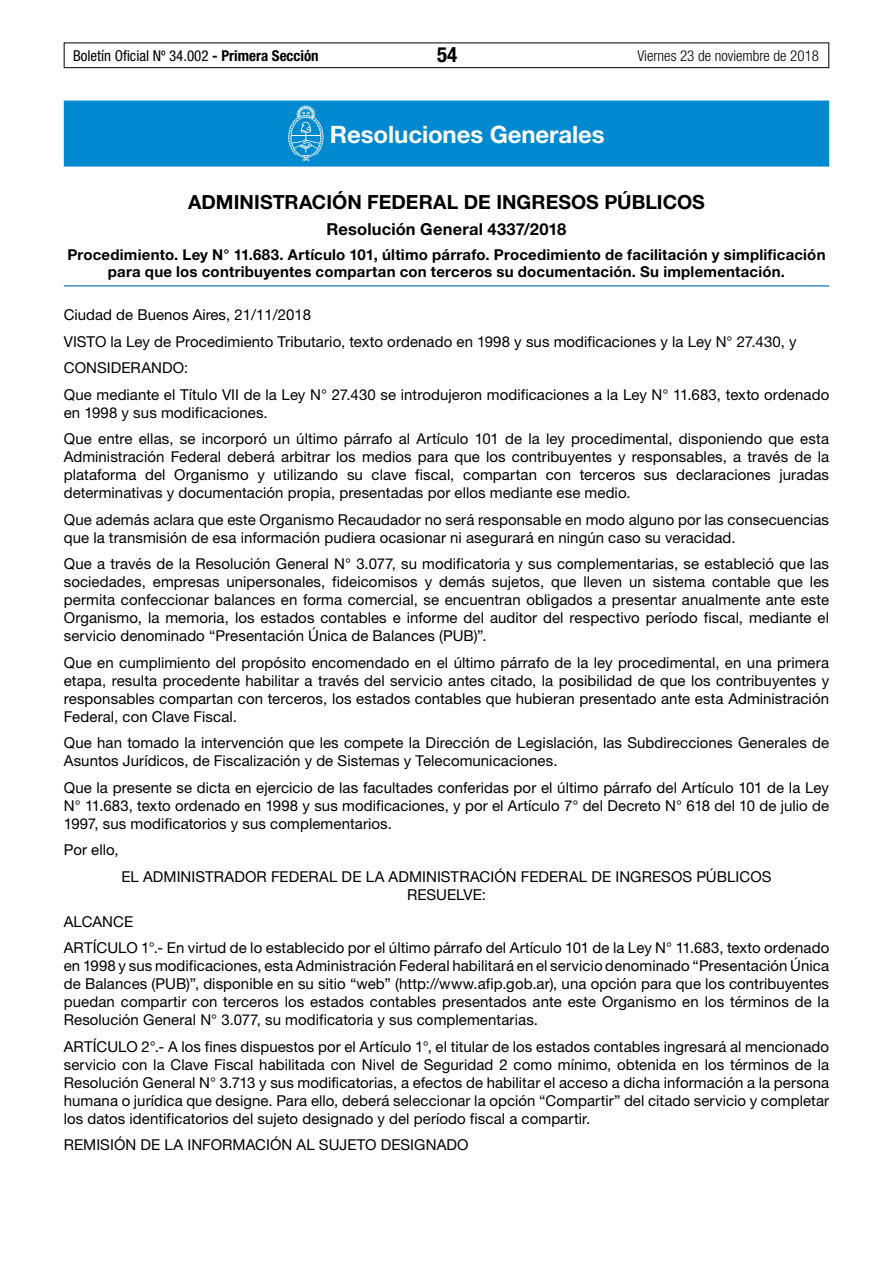
<style>
.page{position:relative;width:893px;height:1263px;background:#fff}
.page>*{position:absolute;margin:0;border:0;box-sizing:border-box;transform-origin:0 0}
.t1{font:700 24px "Helvetica Neue LT Std";letter-spacing:-.005em;color:#fff}
.t2{font:700 condensed 21px "Helvetica Neue LT Std";color:#000}
.t3{font:700 19.5px "Helvetica Neue LT Std";letter-spacing:.005em;color:#000}
.t4{font:700 16.5px "Helvetica Neue LT Std";letter-spacing:.01em;color:#000}
.t5{font:15px/18px "Helvetica Neue LT Std";letter-spacing:.005em;color:#000;text-align:justify}
.t6{font:700 15px/16.5px "Helvetica Neue LT Std";letter-spacing:.015em;color:#000;text-align:center}
.t7{font:condensed 15px "Helvetica Neue LT Std";color:#000}
.t8{font:300 condensed 15px "Helvetica Neue LT Std";color:#000}
.s1{font-weight:700}
</style>
<div class="page">
<div style="left:64px;top:43px;width:765px;height:25px;border:1px solid #000"></div>
<div style="left:64px;top:101px;width:765px;height:66px;background:#0089cf"></div>
<hr style="left:64px;top:285px;width:765px;height:1px;background:#0066b3">
<svg style="left:288px;top:105px;width:36px;height:56px"></svg>
<p class="t7" style="left:73px;top:47px;width:247px">Boletín Oficial Nº 34.002 <span class="s1">- Primera Sección</span></p>
<h2 class="t2" style="left:437px;top:42px;width:22px">54</h2>
<p class="t8" style="left:637px;top:47px;width:183px">Viernes 23 de noviembre de 2018</p>
<h1 class="t1" style="left:330px;top:120px;width:276px">Resoluciones Generales</h1>
<h3 class="t3" style="left:188px;top:190px;width:518px">ADMINISTRACIÓN FEDERAL DE INGRESOS PÚBLICOS</h3>
<p class="t4" style="left:327px;top:219px;width:241px">Resolución General 4337/2018</p>
<p class="t6" style="left:67px;top:246px;width:760px">Procedimiento. Ley N° 11.683. Artículo 101, último párrafo. Procedimiento de facilitación y simplificación para que los contribuyentes compartan con terceros su documentación. Su implementación.</p>
<p class="t5" style="left:64px;top:302px;width:767px;line-height:26.5px;text-align:left">Ciudad de Buenos Aires, 21/11/2018<br>VISTO la Ley de Procedimiento Tributario, texto ordenado en 1998 y sus modificaciones y la Ley N° 27.430, y CONSIDERANDO:<br>Que mediante el Título VII de la Ley N° 27.430 se introdujeron modificaciones a la Ley N° 11.683, texto ordenado</p>
<p class="t5" style="left:64px;top:399px;width:767px;line-height:26.5px">en 1998 y sus modificaciones.<br>Que entre ellas, se incorporó un último párrafo al Artículo 101 de la ley procedimental, disponiendo que esta</p>
<p class="t5" style="left:64px;top:448px;width:767px">Administración Federal deberá arbitrar los medios para que los contribuyentes y responsables, a través de la plataforma del Organismo y utilizando su clave fiscal, compartan con terceros sus declaraciones juradas determinativas y documentación propia, presentadas por ellos mediante ese medio.</p>
<p class="t5" style="left:64px;top:510px;width:767px">Que además aclara que este Organismo Recaudador no será responsable en modo alguno por las consecuencias que la transmisión de esa información pudiera ocasionar ni asegurará en ningún caso su veracidad.</p>
<p class="t5" style="left:64px;top:555px;width:767px">Que a través de la Resolución General N° 3.077, su modificatoria y sus complementarias, se estableció que las sociedades, empresas unipersonales, fideicomisos y demás sujetos, que lleven un sistema contable que les permita confeccionar balances en forma comercial, se encuentran obligados a presentar anualmente ante este Organismo, la memoria, los estados contables e informe del auditor del respectivo período fiscal, mediante el servicio denominado “Presentación Única de Balances (PUB)”.</p>
<p class="t5" style="left:64px;top:653px;width:767px">Que en cumplimiento del propósito encomendado en el último párrafo de la ley procedimental, en una primera etapa, resulta procedente habilitar a través del servicio antes citado, la posibilidad de que los contribuyentes y responsables compartan con terceros, los estados contables que hubieran presentado ante esta Administración Federal, con Clave Fiscal.</p>
<p class="t5" style="left:64px;top:734px;width:767px">Que han tomado la intervención que les compete la Dirección de Legislación, las Subdirecciones Generales de<br>Asuntos Jurídicos, de Fiscalización y de Sistemas y Telecomunicaciones.</p>
<p class="t5" style="left:64px;top:778px;width:767px">Que la presente se dicta en ejercicio de las facultades conferidas por el último párrafo del Artículo 101 de la Ley N° 11.683, texto ordenado en 1998 y sus modificaciones, y por el Artículo 7° del Decreto N° 618 del 10 de julio de 1997, sus modificatorios y sus complementarios.</p>
<p class="t5" style="left:64px;top:841px;width:56px">Por ello,</p>
<p class="t5" style="left:121px;top:867px;width:652px;text-align:center">EL ADMINISTRADOR FEDERAL DE LA ADMINISTRACIÓN FEDERAL DE INGRESOS PÚBLICOS<br>RESUELVE:</p>
<p class="t5" style="left:64px;top:908px;width:767px;line-height:26.5px">ALCANCE<br>ARTÍCULO 1°.- En virtud de lo establecido por el último párrafo del Artículo 101 de la Ley N° 11.683, texto ordenado</p>
<p class="t5" style="left:64px;top:956px;width:767px">en 1998 y sus modificaciones, esta Administración Federal habilitará en el servicio denominado “Presentación Única de Balances (PUB)”, disponible en su sitio “web” (http://www.afip.gob.ar), una opción para que los contribuyentes puedan compartir con terceros los estados contables presentados ante este Organismo en los términos de la Resolución General N° 3.077, su modificatoria y sus complementarias.</p>
<p class="t5" style="left:64px;top:1037px;width:767px">ARTÍCULO 2°.- A los fines dispuestos por el Artículo 1°, el titular de los estados contables ingresará al mencionado servicio con la Clave Fiscal habilitada con Nivel de Seguridad 2 como mínimo, obtenida en los términos de la Resolución General N° 3.713 y sus modificatorias, a efectos de habilitar el acceso a dicha información a la persona humana o jurídica que designe. Para ello, deberá seleccionar la opción “Compartir” del citado servicio y completar los datos identificatorios del sujeto designado y del período fiscal a compartir.</p>
<p class="t5" style="left:64px;top:1135px;width:406px">REMISIÓN DE LA INFORMACIÓN AL SUJETO DESIGNADO</p>
</div>
